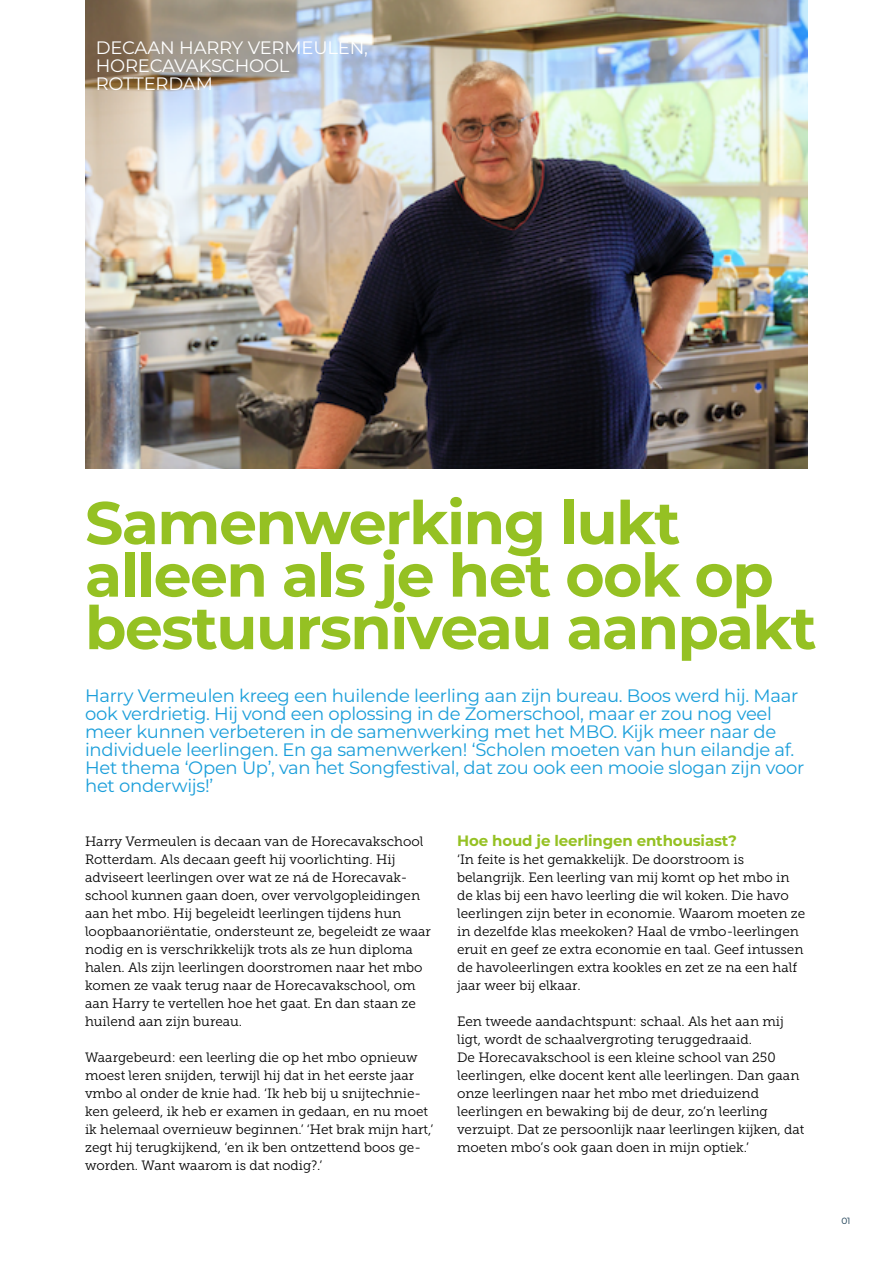
<style>
.page{position:relative;width:893px;height:1263px;background:#fff}
.page>*{position:absolute;margin:0;border:0;box-sizing:border-box;transform-origin:0 0}
.t1{font:700 60px/52.5px "Montserrat";letter-spacing:-.025em;color:#95c123}
.t2{font:18px/18px "Montserrat";letter-spacing:-.015em;color:#1a9eda}
.t3{font:18px/18px "Montserrat";letter-spacing:-.01em;color:#fff}
.t4{font:700 15px "Montserrat";letter-spacing:-.01em;color:#95c123}
.t5{font:13.5px/18px "Museo Slab 300";color:#000}
.t6{font:9px "Montserrat";color:#0c3148}
</style>
<div class="page">
<img style="left:85px;top:0;width:723px;height:468px">
<h2 class="t3" style="left:96px;top:38px;width:274px">DECAAN HARRY VERMEULEN,<br>HORECAVAKSCHOOL<br>ROTTERDAM</h2>
<h1 class="t1" style="left:85px;top:494px;width:733px">Samenwerking lukt alleen als je het ook op bestuursniveau aanpakt</h1>
<p class="t2" style="left:85px;top:686px;width:721px">Harry Vermeulen kreeg een huilende leerling aan zijn bureau. Boos werd hij. Maar ook verdrietig. Hij vond een oplossing in de Zomerschool, maar er zou nog veel meer kunnen verbeteren in de samenwerking met het MBO. Kijk meer naar de individuele leerlingen. En ga samenwerken! ‘Scholen moeten van hun eilandje af.<br>Het thema ‘Open Up’, van het Songfestival, dat zou ook een mooie slogan zijn voor het onderwijs!’</p>
<p class="t5" style="left:85px;top:832px;width:347px">Harry Vermeulen is decaan van de Horecavakschool Rotterdam. Als decaan geeft hij voorlichting. Hij adviseert leerlingen over wat ze ná de Horecavak&shy;school kunnen gaan doen, over vervolgopleidingen aan het mbo. Hij begeleidt leerlingen tijdens hun loopbaanoriëntatie, ondersteunt ze, begeleidt ze waar nodig en is verschrikkelijk trots als ze hun diploma halen. Als zijn leerlingen doorstromen naar het mbo komen ze vaak terug naar de Horecavakschool, om aan Harry te vertellen hoe het gaat. En dan staan ze huilend aan zijn bureau.</p>
<p class="t5" style="left:85px;top:1048px;width:350px">Waargebeurd: een leerling die op het mbo opnieuw moest leren snijden, terwijl hij dat in het eerste jaar vmbo al onder de knie had. ‘Ik heb bij u snijtechnie&shy;ken geleerd, ik heb er examen in gedaan, en nu moet ik helemaal overnieuw beginnen.’ ‘Het brak mijn hart,’ zegt hij terugkijkend, ‘en ik ben ontzettend boos ge&shy;worden. Want waarom is dat nodig?.’</p>
<p class="t4" style="left:457px;top:830px;width:281px">Hoe houd je leerlingen enthousiast?</p>
<p class="t5" style="left:457px;top:850px;width:350px">‘In feite is het gemakkelijk. De doorstroom is belangrijk. Een leerling van mij komt op het mbo in de klas bij een havo leerling die wil koken. Die havo leerlingen zijn beter in economie. Waarom moeten ze in dezelfde klas meekoken? Haal de vmbo-leerlingen eruit en geef ze extra economie en taal. Geef intussen de havoleerlingen extra kookles en zet ze na een half jaar weer bij elkaar.</p>
<p class="t5" style="left:457px;top:1012px;width:349px">Een tweede aandachtspunt: schaal. Als het aan mij ligt, wordt de schaalvergroting teruggedraaid.<br>De Horecavakschool is een kleine school van 250 leerlingen, elke docent kent alle leerlingen. Dan gaan onze leerlingen naar het mbo met drieduizend leerlingen en bewaking bij de deur, zo’n leerling verzuipt. Dat ze persoonlijk naar leerlingen kijken, dat moeten mbo’s ook gaan doen in mijn optiek.’</p>
<p class="t6" style="left:841px;top:1215px;width:11px">01</p>
</div>
